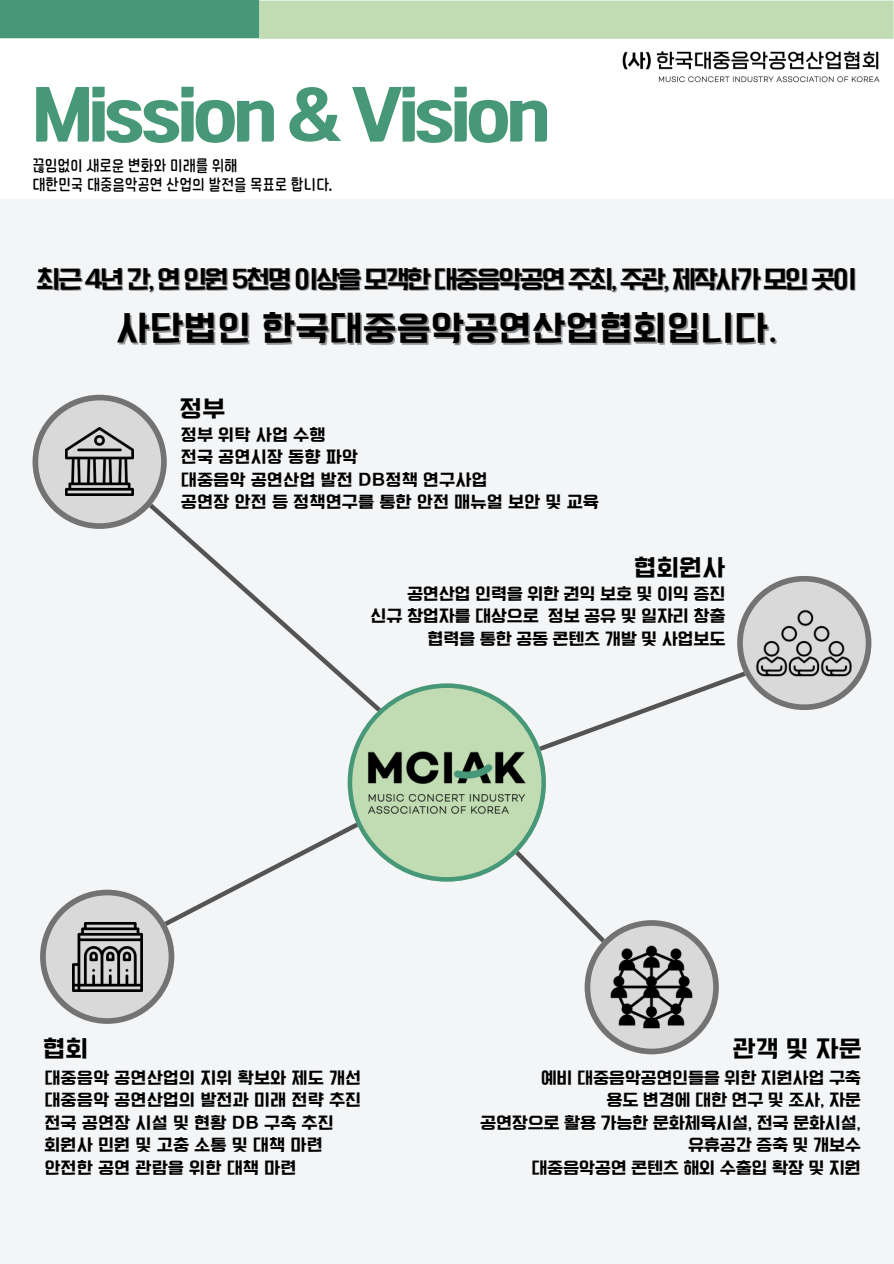
<style>
.page{position:relative;width:894px;height:1264px;background:#fff}
.page>*{position:absolute;margin:0;border:0;box-sizing:border-box;transform-origin:0 0}
.t1{font:60px "OT Neverland R";letter-spacing:-.065em;color:#469878}
.t2{font:37.5px "TT Dosirak R";color:#000}
.t3{font:27px "TT Dosirak R";letter-spacing:-.1em;color:#000}
.t4{font:25.5px "TT Dosirak R";color:#000}
.t5{font:18px "TT Dosirak R";letter-spacing:-.02em;color:#000}
.t6{font:18px/22.5px "TT Dosirak R";color:#000}
.t7{font:16.5px "TDTD Center OTF";color:#000}
</style>
<div class="page">
<div style="left:0;top:199px;width:893px;height:1064px;background:#f4f5f7"></div>
<div style="left:259px;top:1px;width:634px;height:38px;background:#c1dbb3"></div>
<div style="left:0;top:0;width:259px;height:38px;background:#469878"></div>
<img style="left:622px;top:51px;width:258px;height:32px">
<svg style="left:174px;top:827px;width:173px;height:95px"></svg>
<svg style="left:166px;top:516px;width:187px;height:168px"></svg>
<svg style="left:33px;top:395px;width:133px;height:133px"></svg>
<img style="left:65px;top:427px;width:69px;height:69px">
<svg style="left:40px;top:889px;width:134px;height:134px"></svg>
<img style="left:72px;top:922px;width:70px;height:69px">
<svg style="left:737px;top:576px;width:133px;height:134px"></svg>
<img style="left:754px;top:593px;width:99px;height:99px">
<svg style="left:347px;top:683px;width:371px;height:371px"></svg>
<img style="left:608px;top:943px;width:86px;height:87px">
<h1 class="t1" style="left:33px;top:84px;width:520px">Mission &amp; Vision</h1>
<p class="t7" style="left:33px;top:157px;width:206px">끊임없이 새로운 변화와 미래를 위해</p>
<p class="t7" style="left:33px;top:176px;width:303px">대한민국 대중음악공연 산업의 발전을 목표로 합니다.</p>
<h3 class="t3" style="left:37px;top:265px;width:821px">최근 4년 간, 연 인원 5천명 이상을 모객한 대중음악공연 주최, 주관, 제작사가 모인 곳이</h3>
<h2 class="t2" style="left:116px;top:309px;width:663px">사단법인 한국대중음악공연산업협회입니다.</h2>
<p class="t4" style="left:179px;top:395px;width:47px">정부</p>
<p class="t6" style="left:181px;top:423px;width:419px">정부 위탁 사업 수행<br>전국 공연시장 동향 파악<br>대중음악 공연산업 발전 DB정책 연구사업<br>공연장 안전 등 정책연구를 통한 안전 매뉴얼 보안 및 교육</p>
<p class="t4" style="left:633px;top:555px;width:93px">협회원사</p>
<p class="t4" style="left:43px;top:1035px;width:47px">협회</p>
<p class="t5" style="left:407px;top:584px;width:320px">공연산업 인력을 위한 권익 보호 및 이익 증진</p>
<p class="t5" style="left:370px;top:607px;width:356px">신규 창업자를 대상으로 정보 공유 및 일자리 창출</p>
<p class="t5" style="left:427px;top:629px;width:299px">협력을 통한 공동 콘텐츠 개발 및 사업보도</p>
<p class="t4" style="left:732px;top:1035px;width:130px">관객 및 자문</p>
<p class="t6" style="left:44px;top:1065px;width:318px">대중음악 공연산업의 지위 확보와 제도 개선 대중음악 공연산업의 발전과 미래 전략 추진 전국 공연장 시설 및 현황 DB 구축 추진 회원사 민원 및 고충 소통 및 대책 마련 안전한 공연 관람을 위한 대책 마련</p>
<h3 class="t5" style="left:540px;top:1068px;width:322px">예비 대중음악공연인들을 위한 지원사업 구축</h3>
<h3 class="t5" style="left:606px;top:1090px;width:256px">용도 변경에 대한 연구 및 조사, 자문</h3>
<h4 class="t5" style="left:480px;top:1113px;width:382px">공연장으로 활용 가능한 문화체육시설, 전국 문화시설,</h4>
<p class="t5" style="left:688px;top:1135px;width:174px">유휴공간 증축 및 개보수</p>
<p class="t5" style="left:531px;top:1158px;width:331px">대중음악공연 콘텐츠 해외 수출입 확장 및 지원</p>
</div>
